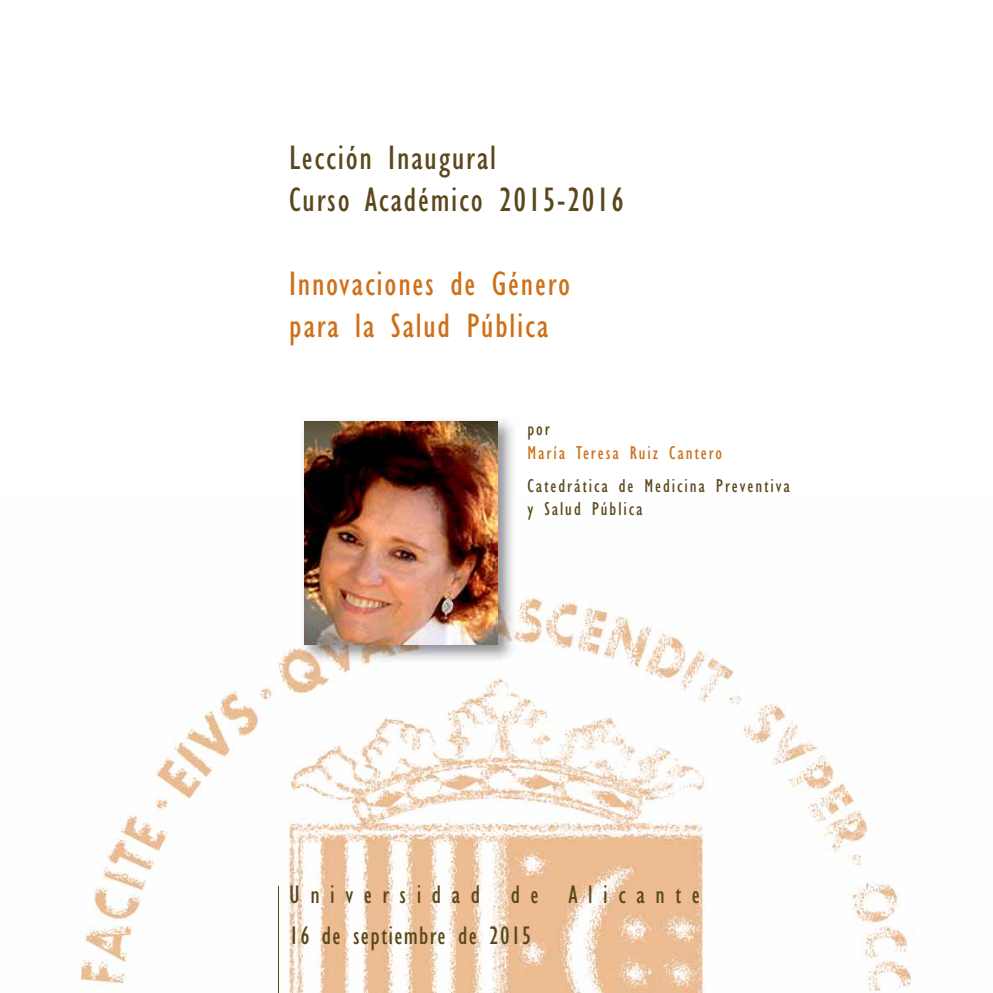
<style>
.page{position:relative;width:993px;height:993px;background:#fff}
.page>*{position:absolute;margin:0;border:0;box-sizing:border-box;transform-origin:0 0}
.t1{font:condensed 35px/42px "Gill Sans";letter-spacing:.05em;color:#5a471b}
.t2{font:condensed 35px/42px "Gill Sans";letter-spacing:.05em;color:#ce7019}
.t3{font:condensed 26.25px "Gill Sans";letter-spacing:.4em;color:#5a471b}
.t4{font:condensed 26.25px "Gill Sans";letter-spacing:.05em;color:#5a471b}
.t5{font:condensed 19.25px/23.1px "Gill Sans";letter-spacing:.1em;color:#5a471b}
.t6{font:condensed 19.25px "Gill Sans";letter-spacing:.1em;color:#ce7019}
</style>
<div class="page">
<img style="left:80px;top:596px;width:833px;height:396px">
<img style="left:300px;top:420px;width:215px;height:242px">
<img style="left:304px;top:421px;width:193px;height:223px">
<hr style="left:278px;top:885px;width:1px;height:107px;background:#5a471b">
<h1 class="t1" style="left:289px;top:140px;width:336px">Lección Inaugural<br>Curso Académico 2015-2016</h1>
<h1 class="t2" style="left:289px;top:266px;width:282px">Innovaciones de Género para la Salud Pública</h1>
<p class="t5" style="left:527px;top:419px;width:24px">por</p>
<p class="t6" style="left:527px;top:444px;width:196px">María Teresa Ruiz Cantero</p>
<p class="t5" style="left:527px;top:475px;width:264px">Catedrática de Medicina Preventiva y Salud Pública</p>
<h2 class="t3" style="left:289px;top:884px;width:412px">Universidad de Alicante</h2>
<h2 class="t4" style="left:289px;top:925px;width:244px">16 de septiembre de 2015</h2>
</div>
